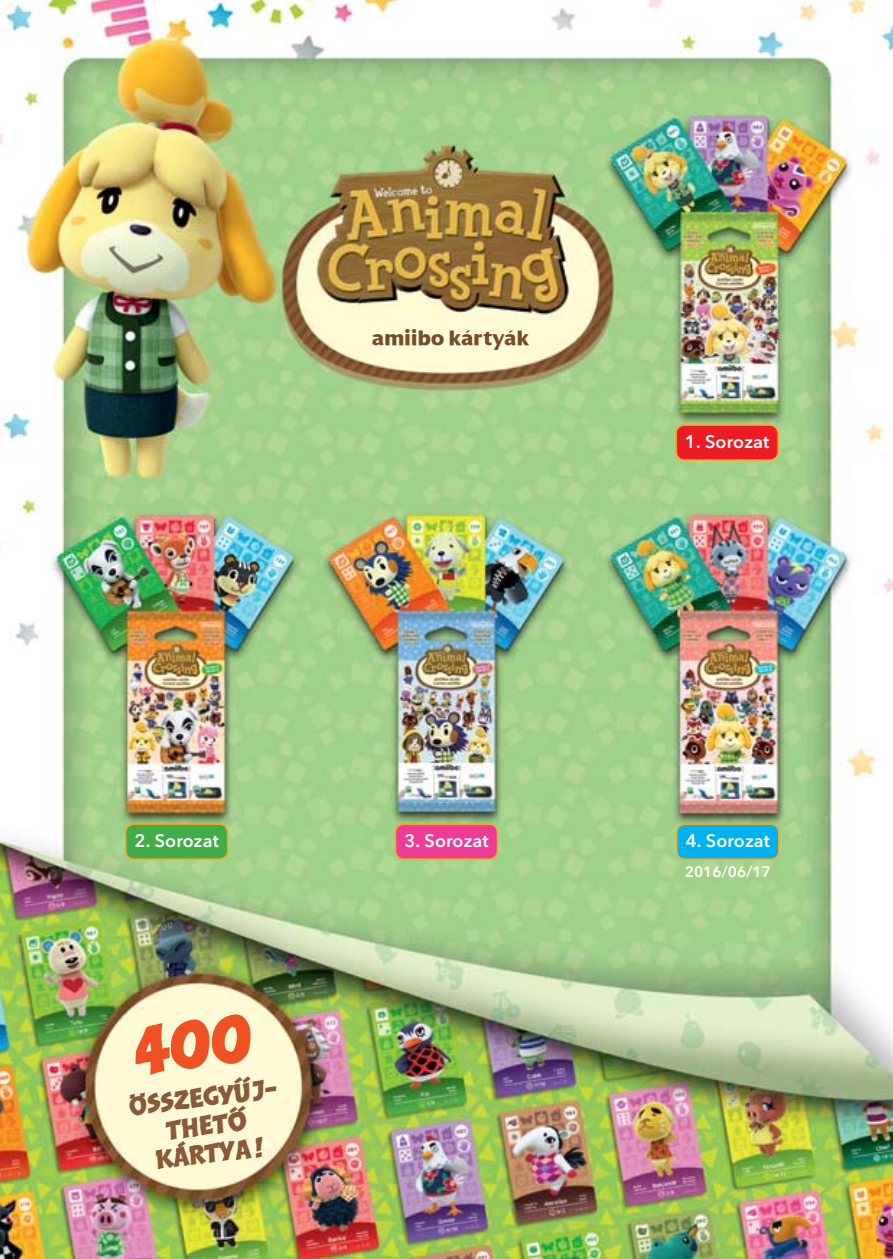
<style>
.page{position:relative;width:893px;height:1259px;background:#fff}
.page>*{position:absolute;margin:0;border:0;box-sizing:border-box;transform-origin:0 0}
.t1{font:23.7px/28.2px "Balder L Lcz";color:#895a37;text-align:center}
.t2{font:21px "Dialog X Bold";color:#754c28}
.t3{font:600 18px "Avenir Next LT Pro";letter-spacing:.01em;color:#fff}
.t4{font:600 15px "Avenir Next LT Pro";letter-spacing:.01em;color:#fff}
</style>
<div class="page">
<img style="left:0;top:0;width:893px;height:1258px">
<div style="left:676px;top:425px;width:102px;height:35px;background:#ed1c24;border-radius:9px"></div>
<div style="left:675px;top:424px;width:104px;height:37px;border:2px solid #faa61a;border-radius:9px"></div>
<div style="left:126px;top:824px;width:102px;height:35px;background:#41ad49;border-radius:9px"></div>
<div style="left:125px;top:823px;width:103px;height:37px;border:2px solid #faa61a;border-radius:9px"></div>
<div style="left:395px;top:824px;width:102px;height:35px;background:#ee3c96;border-radius:9px"></div>
<div style="left:395px;top:823px;width:103px;height:37px;border:2px solid #faa61a;border-radius:9px"></div>
<div style="left:677px;top:824px;width:102px;height:35px;background:#00b3f0;border-radius:9px"></div>
<div style="left:676px;top:823px;width:103px;height:37px;border:2px solid #faa61a;border-radius:9px"></div>
<div style="left:131px;top:1013px;width:123px;height:63px;background:#fefad5"></div>
<p class="t2" style="left:372px;top:327px;width:159px">amiibo kártyák</p>
<p class="t3" style="left:685px;top:434px;width:86px">1. Sorozat</p>
<p class="t3" style="left:135px;top:833px;width:86px">2. Sorozat</p>
<p class="t3" style="left:404px;top:833px;width:86px">3. Sorozat</p>
<p class="t3" style="left:686px;top:833px;width:86px">4. Sorozat</p>
<p class="t4" style="left:685px;top:866px;width:88px">2016/06/17</p>
<h1 class="t1" style="left:128px;top:1093px;width:150px;rotate:-7deg">összegyűj&shy;thető kártya!</h1>
</div>
